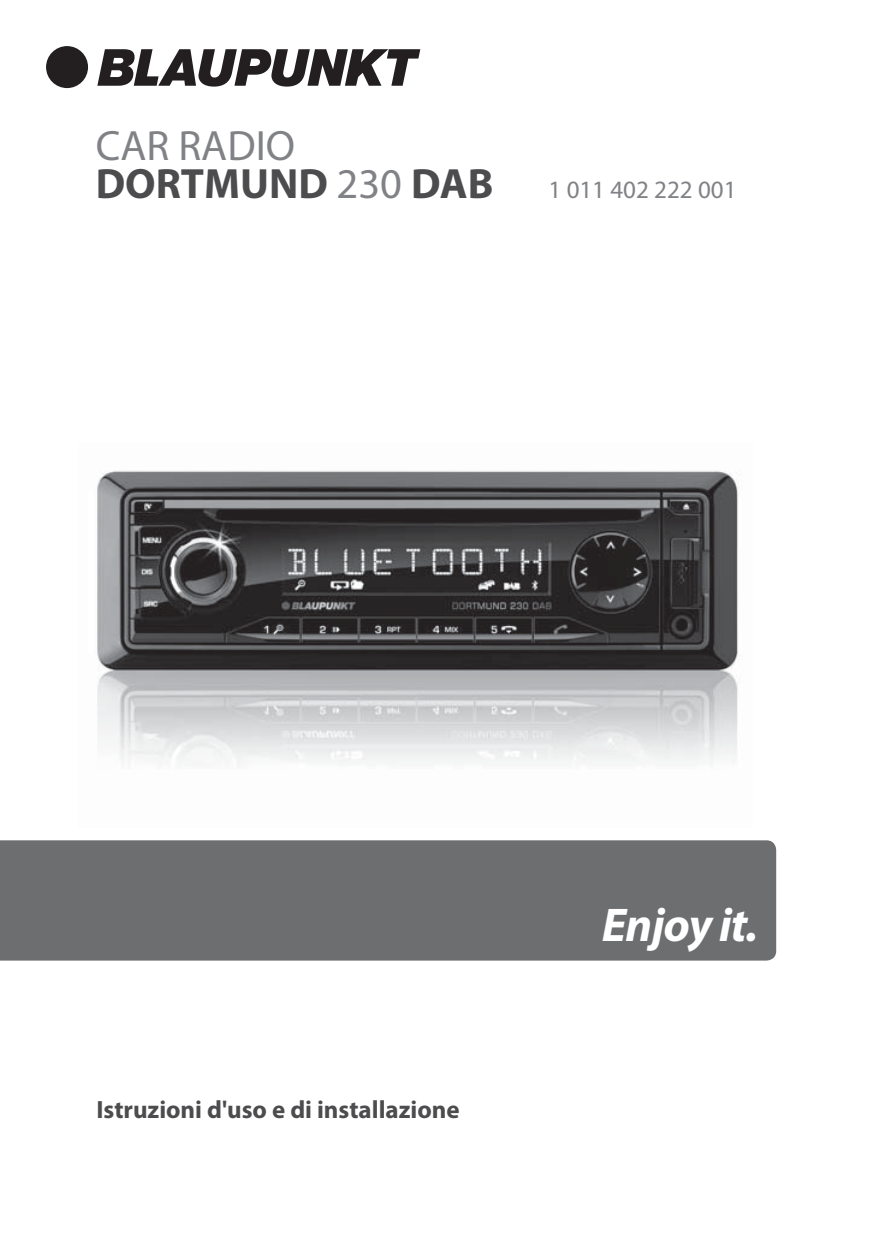
<style>
.page{position:relative;width:879px;height:1241px;background:#fff}
.page>*{position:absolute;margin:0;border:0;box-sizing:border-box;transform-origin:0 0}
.t1{font:italic 700 47.5px "Myriad Pro";letter-spacing:-.02em;color:#fff}
.t2{font:42.5px/38.5px "Myriad Pro";color:#808285}
.t3{font:700 25px "Myriad Pro";color:#4c4c4e}
.t4{font:25px "Myriad Pro";color:#808285}
.s1{font-weight:700;color:#4c4c4e}
</style>
<div class="page">
<div style="left:46px;top:46px;width:42px;height:42px;background:#231f20;border-radius:50%"></div>
<svg style="left:97px;top:49px;width:323px;height:38px"></svg>
<div style="left:0;top:840px;width:776px;height:120px;background:#6d6e70"></div>
<img style="left:97px;top:471px;width:641px;height:294px">
<h2 class="t2" style="left:96px;top:130px;width:399px">CAR RADIO<br><span class="s1">DORTMUND</span> 230 <span class="s1">DAB</span></h2>
<p class="t4" style="left:548px;top:180px;width:189px">1 011 402 222 001</p>
<p class="t3" style="left:96px;top:1099px;width:365px">Istruzioni d'uso e di installazione</p>
<h1 class="t1" style="left:602px;top:907px;width:158px">Enjoy it.</h1>
</div>
